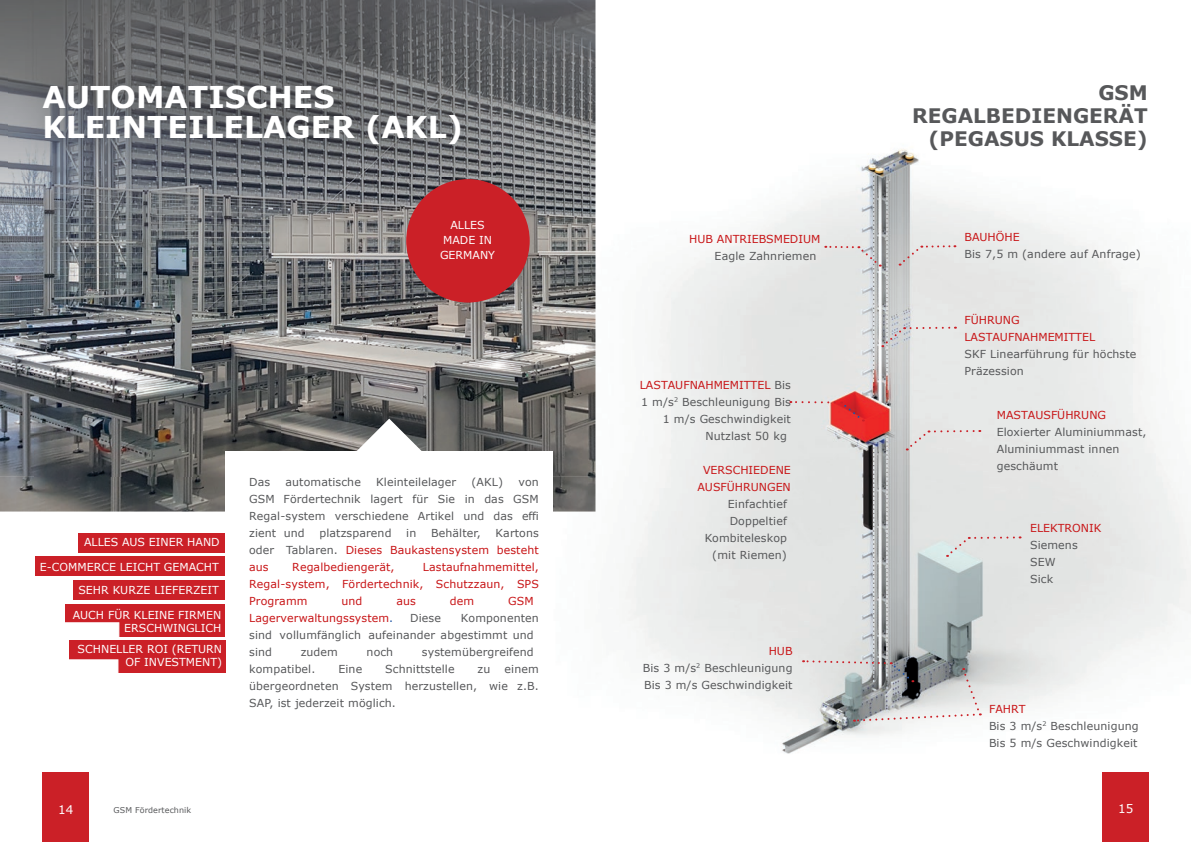
<style>
.page{position:relative;width:1191px;height:842px;background:#fff}
.page>*{position:absolute;margin:0;border:0;box-sizing:border-box;transform-origin:0 0}
.t1{font:700 30px/30px "Verdana";color:#fff}
.t2{font:700 20px/23px "Verdana";color:#57585a;text-align:right}
.t3{font:12px "Verdana";color:#fff}
.t4{font:11px/17px "Verdana";letter-spacing:.01em;color:#57585a}
.t5{font:11px/17px "Verdana";letter-spacing:.01em;color:#c81517;text-align:justify}
.t6{font:11px/13px "Verdana";color:#fff;text-align:right}
.t7{font:8px "Verdana";letter-spacing:.01em;color:#57585a}
.s1{color:#57585a}
.s2{color:#2155a5}
.s3{color:#c81517}
</style>
<div class="page">
<img style="left:553px;top:143px;width:638px;height:611px">
<div style="left:1102px;top:772px;width:47px;height:70px;background:#cb2027"></div>
<div style="left:43px;top:772px;width:46px;height:70px;background:#cb2027"></div>
<img style="left:0;top:476px;width:595px;height:35px">
<img style="left:0;top:0;width:595px;height:68px">
<img style="left:0;top:68px;width:34px;height:408px">
<img style="left:491px;top:68px;width:104px;height:408px">
<img style="left:34px;top:177px;width:457px;height:299px">
<img style="left:9px;top:49px;width:486px;height:128px">
<div style="left:78px;top:533px;width:147px;height:20px;background:#cb2027"></div>
<div style="left:35px;top:557px;width:190px;height:19px;background:#cb2027"></div>
<div style="left:73px;top:580px;width:152px;height:20px;background:#cb2027"></div>
<div style="left:65px;top:604px;width:160px;height:33px;background:#cb2027"></div>
<div style="left:61px;top:622px;width:58px;height:16px;background:#fff;border:1px solid #fff"></div>
<div style="left:406px;top:179px;width:124px;height:124px;background:#cb2027;border-radius:50%"></div>
<svg style="left:899px;top:245px;width:56px;height:21px"></svg>
<svg style="left:882px;top:326px;width:74px;height:21px;background:#d8d6d7"></svg>
<svg style="left:906px;top:429px;width:74px;height:21px;background:#e2dedd"></svg>
<svg style="left:947px;top:535px;width:73px;height:22px;background:#e0dfde"></svg>
<svg style="left:803px;top:659px;width:178px;height:64px;background:#b5b6b7"></svg>
<svg style="left:790px;top:400px;width:74px;height:21px;background:#e08d8e"></svg>
<svg style="left:825px;top:246px;width:55px;height:21px"></svg>
<svg style="left:356px;top:419px;width:66px;height:32px"></svg>
<div style="left:225px;top:451px;width:328px;height:270px;background:#fff"></div>
<div style="left:69px;top:640px;width:156px;height:33px;background:#cb2027"></div>
<div style="left:60px;top:659px;width:58px;height:16px;background:#fff;border:1px solid #fff"></div>
<h1 class="t1" style="left:43px;top:81px;width:422px">AUTOMATISCHES<br>KLEINTEILELAGER (AKL)</h1>
<h2 class="t2" style="left:912px;top:81px;width:237px">GSM<br>REGALBEDIENGERÄT (PEGASUS KLASSE)</h2>
<p class="t6" style="left:84px;top:536px;width:137px">ALLES AUS EINER HAND</p>
<p class="t6" style="left:40px;top:555px;width:180px;line-height:23.6px">E-COMMERCE LEICHT GEMACHT<br>SEHR KURZE LIEFERZEIT</p>
<p class="t6" style="left:73px;top:608px;width:150px">AUCH FÜR KLEINE FIRMEN<br>ERSCHWINGLICH</p>
<p class="t6" style="left:78px;top:643px;width:146px">SCHNELLER ROI (RETURN<br>OF INVESTMENT)</p>
<p class="t6" style="left:440px;top:217px;width:56px;line-height:15px;text-align:center">ALLES<br>MADE IN<br>GERMANY</p>
<p class="t5" style="left:964px;top:229px;width:57px">BAUHÖHE</p>
<p class="t5" style="left:689px;top:230px;width:133px">HUB ANTRIEBSMEDIUM</p>
<p class="t4" style="left:714px;top:247px;width:103px">Eagle Zahnriemen</p>
<p class="t4" style="left:964px;top:246px;width:178px">Bis 7,5 m (andere auf Anfrage)</p>
<p class="t4" style="left:249px;top:473px;width:23px">Das</p>
<p class="t4" style="left:285px;top:473px;width:77px">automatische</p>
<p class="t4" style="left:376px;top:473px;width:81px">Kleinteilelager</p>
<p class="t4" style="left:471px;top:473px;width:33px">(AKL)</p>
<p class="t4" style="left:249px;top:473px;width:291px;text-align:justify;text-indent:269px">von GSM Fördertechnik lagert für Sie in das GSM Regal-system verschiedene Artikel und das effi zient und</p>
<p class="t4" style="left:319px;top:524px;width:74px">platzsparend</p>
<p class="t4" style="left:406px;top:524px;width:12px">in</p>
<p class="t4" style="left:431px;top:524px;width:51px">Behälter,</p>
<p class="t5" style="left:249px;top:524px;width:291px;text-indent:246px"><span class="s1">Kartons oder Tablaren.</span> Dieses Baukastensystem besteht aus</p>
<p class="t5" style="left:249px;top:558px;width:291px;text-indent:174px">Lastaufnahmemittel, Regal-system, Fördertechnik, Schutzzaun, SPS Programm</p>
<p class="t5" style="left:292px;top:558px;width:104px">Regalbediengerät,</p>
<p class="t5" style="left:341px;top:592px;width:22px">und</p>
<p class="t5" style="left:396px;top:592px;width:21px">aus</p>
<p class="t5" style="left:450px;top:592px;width:26px">dem</p>
<p class="t5" style="left:508px;top:592px;width:27px">GSM</p>
<p class="t5" style="left:249px;top:609px;width:146px">Lagerverwaltungssystem<span class="s2">.</span></p>
<p class="t4" style="left:410px;top:609px;width:32px">Diese</p>
<p class="t4" style="left:249px;top:609px;width:291px;text-indent:212px">Komponenten sind vollumfänglich aufeinander abgestimmt und sind</p>
<p class="t4" style="left:301px;top:643px;width:39px">zudem</p>
<p class="t4" style="left:366px;top:643px;width:28px">noch</p>
<p class="t4" style="left:422px;top:643px;width:113px">systemübergreifend</p>
<p class="t4" style="left:249px;top:660px;width:68px">kompatibel.</p>
<p class="t4" style="left:338px;top:660px;width:25px">Eine</p>
<p class="t4" style="left:385px;top:660px;width:71px">Schnittstelle</p>
<p class="t4" style="left:477px;top:660px;width:14px">zu</p>
<p class="t4" style="left:249px;top:660px;width:291px;text-align:justify;text-indent:255px">einem übergeordneten System herzustellen, wie z.B.<br>SAP, ist jederzeit möglich.</p>
<p class="t5" style="left:640px;top:376px;width:152px">LASTAUFNAHMEMITTEL <span class="s1">Bis</span></p>
<p class="t4" style="left:641px;top:393px;width:151px">1 m/s<sup>2</sup> Beschleunigung Bis</p>
<p class="t4" style="left:663px;top:410px;width:129px">1 m/s Geschwindigkeit</p>
<p class="t4" style="left:705px;top:427px;width:83px">Nutzlast 50 kg</p>
<p class="t5" style="left:697px;top:461px;width:95px;text-align:center">VERSCHIEDENE<br>AUSFÜHRUNGEN</p>
<p class="t4" style="left:705px;top:495px;width:83px;text-align:right">Einfachtief<br>Doppeltief<br>Kombiteleskop (mit Riemen)</p>
<p class="t4" style="left:643px;top:642px;width:151px;text-align:justify;text-indent:126px"><span class="s3">HUB </span>Bis 3 m/s<sup>2</sup> Beschleunigung Bis 3 m/s Geschwindigkeit</p>
<p class="t5" style="left:964px;top:312px;width:132px">FÜHRUNG<br>LASTAUFNAHMEMITTEL</p>
<p class="t4" style="left:964px;top:346px;width:173px">SKF Linearführung für höchste<br>Präzession</p>
<p class="t5" style="left:996px;top:407px;width:111px">MASTAUSFÜHRUNG</p>
<p class="t4" style="left:996px;top:424px;width:151px">Eloxierter Aluminiummast,<br>Aluminiummast innen geschäumt</p>
<p class="t5" style="left:1030px;top:519px;width:73px">ELEKTRONIK</p>
<p class="t4" style="left:1030px;top:536px;width:49px">Siemens<br>SEW<br>Sick</p>
<p class="t4" style="left:989px;top:700px;width:151px"><span class="s3">FAHRT<br></span>Bis 3 m/s<sup>2</sup> Beschleunigung<br>Bis 5 m/s Geschwindigkeit</p>
<p class="t3" style="left:58px;top:801px;width:17px">14</p>
<p class="t7" style="left:114px;top:805px;width:79px">GSM Fördertechnik</p>
<p class="t3" style="left:1118px;top:800px;width:17px">15</p>
</div>
